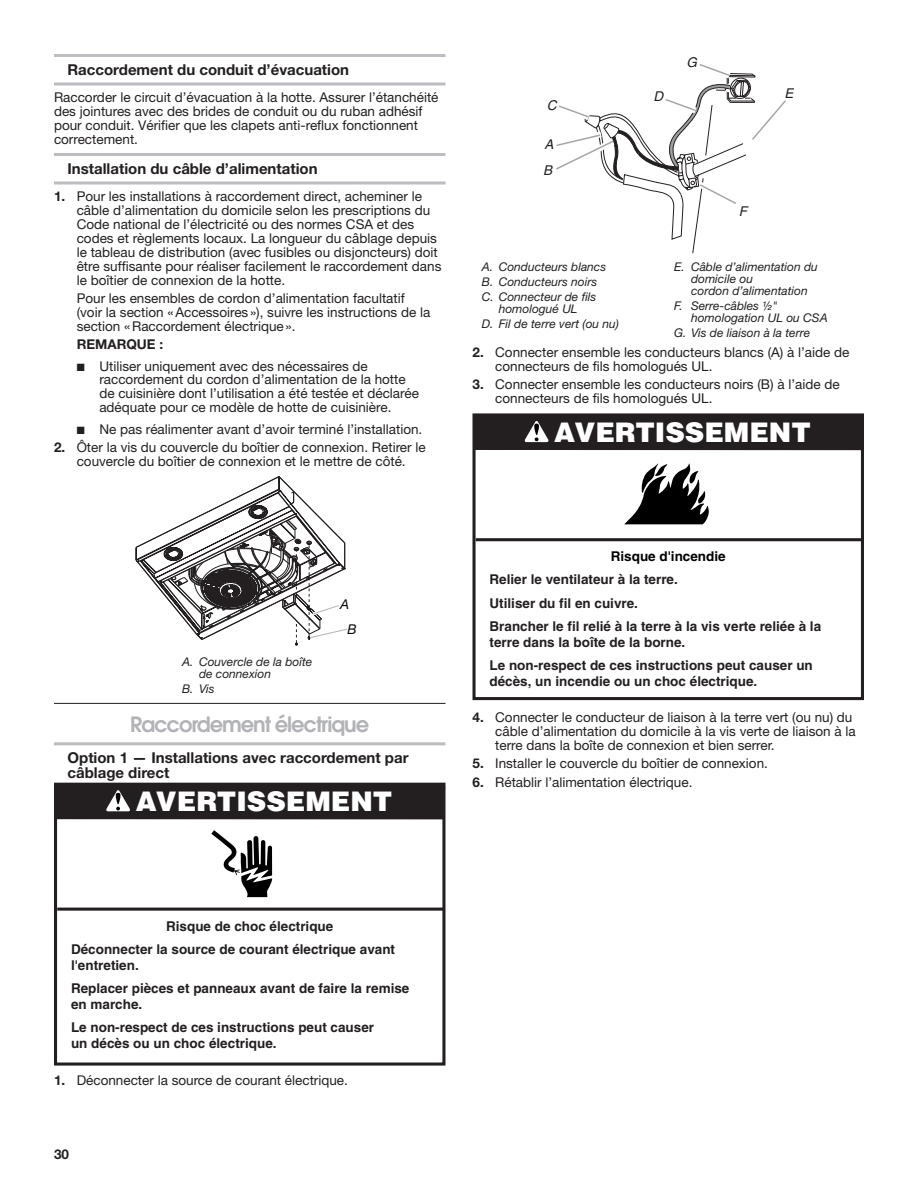
<style>
.page{position:relative;width:918px;height:1188px;background:#fff}
.page>*{position:absolute;margin:0;border:0;box-sizing:border-box;transform-origin:0 0}
.t1{font:900 27px "Helvetica";color:#fff}
.Heading_2{font:600 21px "Avant Garde";letter-spacing:-.05em;color:#b2b3b7}
.Heading_3_Rules{font:700 15px/15px "Helvetica Neue";color:#231f20}
.Body{font:13.5px/13.8px "Helvetica Neue";color:#231f20}
.t2{font:700 13.5px/23.2px "Helvetica";color:#231f20}
.Body_Indent{font:13.5px/13.8px "Helvetica Neue";color:#231f20}
.Body_Indent-2{font:700 13.5px "Helvetica Neue";color:#231f20}
.t3{font:italic 13.5px/26.2px "Helvetica";color:#231f20}
.t4{font:italic 13.5px/25.2px "Helvetica Neue LT Std";color:#050504;text-align:center}
.Table_Callouts{font:italic 12px/12px "Helvetica Neue";color:#231f20}
.s1{font-weight:700}
.s2{color:#000}
</style>
<div class="page">
<hr style="left:54px;top:54px;width:392px;height:3px;background:#bcbdc0">
<svg style="left:54px;top:82px;width:392px;height:4px;background:#cccdcf"></svg>
<hr style="left:54px;top:153px;width:392px;height:3px;background:#bcbdc0">
<hr style="left:54px;top:182px;width:392px;height:3px;background:#bcbdc0">
<hr style="left:54px;top:703px;width:392px;height:1px;background:#231f20">
<hr style="left:54px;top:742px;width:392px;height:3px;background:#bcbdc0">
<hr style="left:54px;top:786px;width:392px;height:3px;background:#bcbdc0">
<div style="left:54px;top:783px;width:391px;height:283px;border:3px solid #231f20"></div>
<hr style="left:57px;top:908px;width:387px;height:3px;background:#231f20">
<div style="left:56px;top:783px;width:388px;height:36px;background:#231f20"></div>
<svg style="left:106px;top:790px;width:24px;height:21px"></svg>
<svg style="left:211px;top:830px;width:61px;height:67px"></svg>
<svg style="left:556px;top:64px;width:230px;height:189px"></svg>
<div style="left:472px;top:413px;width:392px;height:287px;border:3px solid #231f20"></div>
<hr style="left:476px;top:538px;width:386px;height:3px;background:#231f20">
<div style="left:474px;top:414px;width:388px;height:36px;background:#231f20"></div>
<svg style="left:524px;top:421px;width:25px;height:21px"></svg>
<svg style="left:624px;top:464px;width:85px;height:60px"></svg>
<svg style="left:136px;top:476px;width:212px;height:170px"></svg>
<h3 class="Heading_3_Rules" style="left:68px;top:62px;width:283px">Raccordement du conduit d’évacuation</h3>
<p class="Body" style="left:54px;top:90px;width:386px">Raccorder le circuit d’évacuation à la hotte. Assurer l’étanchéité des jointures avec des brides de conduit ou du ruban adhésif pour conduit. Vérifier que les clapets anti-reflux fonctionnent correctement.</p>
<h3 class="Heading_3_Rules" style="left:68px;top:161px;width:252px">Installation du câble d’alimentation</h3>
<p class="Body" style="left:77px;top:190px;width:366px;text-indent:-23px"><span class="s1">1.</span> Pour les installations à raccordement direct, acheminer le câble d’alimentation du domicile selon les prescriptions du Code national de l’électricité ou des normes CSA et des codes et règlements locaux. La longueur du câblage depuis le tableau de distribution (avec fusibles ou disjoncteurs) doit être suffisante pour réaliser facilement le raccordement dans le boîtier de connexion de la hotte.</p>
<p class="Body_Indent" style="left:77px;top:291px;width:355px">Pour les ensembles de cordon d’alimentation facultatif (voir la section «Accessoires »), suivre les instructions de la section «Raccordement électrique».</p>
<p class="Body_Indent-2" style="left:77px;top:336px;width:88px">REMARQUE :</p>
<p class="Body" style="left:99px;top:359px;width:321px;text-indent:-23px">■ Utiliser uniquement avec des nécessaires de raccordement du cordon d’alimentation de la hotte de cuisinière dont l’utilisation a été testée et déclarée adéquate pour ce modèle de hotte de cuisinière.</p>
<p class="Body" style="left:77px;top:422px;width:347px">■ Ne pas réalimenter avant d’avoir terminé l’installation.</p>
<p class="Body" style="left:54px;top:440px;width:373px;text-align:center"><span class="s1">2.</span> Ôter la vis du couvercle du boîtier de connexion. Retirer le couvercle du boîtier de connexion et le mettre de côté.</p>
<p class="t3" style="left:547px;top:92px;width:15px">C</p>
<p class="t3" style="left:543px;top:131px;width:15px">A<br>B</p>
<p class="t3" style="left:687px;top:49px;width:15px">G</p>
<p class="t3" style="left:654px;top:84px;width:15px">D</p>
<p class="t3" style="left:784px;top:80px;width:14px">E</p>
<p class="t3" style="left:739px;top:198px;width:13px">F</p>
<p class="Table_Callouts" style="left:691px;top:261px;width:128px;text-indent:-17px">E. Câble d’alimentation du domicile ou</p>
<p class="Table_Callouts" style="left:691px;top:285px;width:118px">cordon d’alimentation</p>
<p class="Table_Callouts" style="left:674px;top:300px;width:105px">F. Serre-câbles ½"</p>
<p class="Table_Callouts" style="left:691px;top:312px;width:138px">homologation UL ou CSA</p>
<p class="Table_Callouts" style="left:674px;top:327px;width:138px">G. Vis de liaison à la terre</p>
<p class="Body" style="left:495px;top:345px;width:356px;text-indent:-23px"><span class="s1">2.</span> Connecter ensemble les conducteurs blancs (A) à l’aide de connecteurs de fils homologués UL.</p>
<p class="Body" style="left:495px;top:377px;width:346px;text-indent:-23px"><span class="s1">3.</span> Connecter ensemble les conducteurs noirs (B) à l’aide de connecteurs de fils homologués UL.</p>
<p class="Table_Callouts" style="left:482px;top:261px;width:126px">A. Conducteurs blancs</p>
<p class="Table_Callouts" style="left:482px;top:276px;width:117px">B. Conducteurs noirs</p>
<p class="Table_Callouts" style="left:482px;top:291px;width:116px;text-align:center">C. Connecteur de fils homologué UL</p>
<p class="Table_Callouts" style="left:482px;top:318px;width:139px">D. Fil de terre vert (ou nu)</p>
<p class="t1" style="left:554px;top:415px;width:258px">AVERTISSEMENT</p>
<p class="t4" style="left:340px;top:591px;width:18px">A<br>B</p>
<p class="Table_Callouts" style="left:199px;top:655px;width:115px;text-indent:-17px">A. Couvercle de la boîte de connexion</p>
<p class="Table_Callouts" style="left:182px;top:682px;width:34px">B. Vis</p>
<h2 class="Heading_2" style="left:130px;top:710px;width:240px">Raccordement électrique</h2>
<h3 class="Heading_3_Rules" style="left:68px;top:750px;width:343px">Option 1 — Installations avec raccordement par câblage direct</h3>
<p class="t1" style="left:136px;top:784px;width:258px">AVERTISSEMENT</p>
<p class="t2" style="left:490px;top:545px;width:333px;text-indent:121px"><span class="s2">Risque d'incendie<br></span>Relier le ventilateur à la terre.<br>Utiliser du fil en cuivre.<br>Brancher le fil relié à la terre à la vis verte reliée à la</p>
<p class="t2" style="left:490px;top:630px;width:325px">terre dans la boîte de la borne.<br>Le non-respect de ces instructions peut causer un</p>
<p class="t2" style="left:490px;top:669px;width:269px">décès, un incendie ou un choc électrique.</p>
<p class="Body" style="left:495px;top:710px;width:362px;text-indent:-23px"><span class="s1">4.</span> Connecter le conducteur de liaison à la terre vert (ou nu) du câble d’alimentation du domicile à la vis verte de liaison à la terre dans la boîte de connexion et bien serrer.</p>
<p class="Body" style="left:472px;top:756px;width:297px"><span class="s1">5.</span> Installer le couvercle du boîtier de connexion.</p>
<p class="Body" style="left:472px;top:775px;width:221px"><span class="s1">6.</span> Rétablir l’alimentation électrique.</p>
<p class="t2" style="left:71px;top:914px;width:326px;text-indent:95px">Risque de choc électrique<br>Déconnecter la source de courant électrique avant</p>
<p class="t2" style="left:71px;top:953px;width:340px">l'entretien.<br>Replacer pièces et panneaux avant de faire la remise</p>
<p class="t2" style="left:71px;top:992px;width:305px">en marche.<br>Le non-respect de ces instructions peut causer</p>
<p class="t2" style="left:71px;top:1031px;width:207px">un décès ou un choc électrique.</p>
<p class="Body" style="left:54px;top:1073px;width:295px"><span class="s1">1.</span> Déconnecter la source de courant électrique.</p>
<p class="Body_Indent-2" style="left:54px;top:1146px;width:17px">30</p>
</div>
